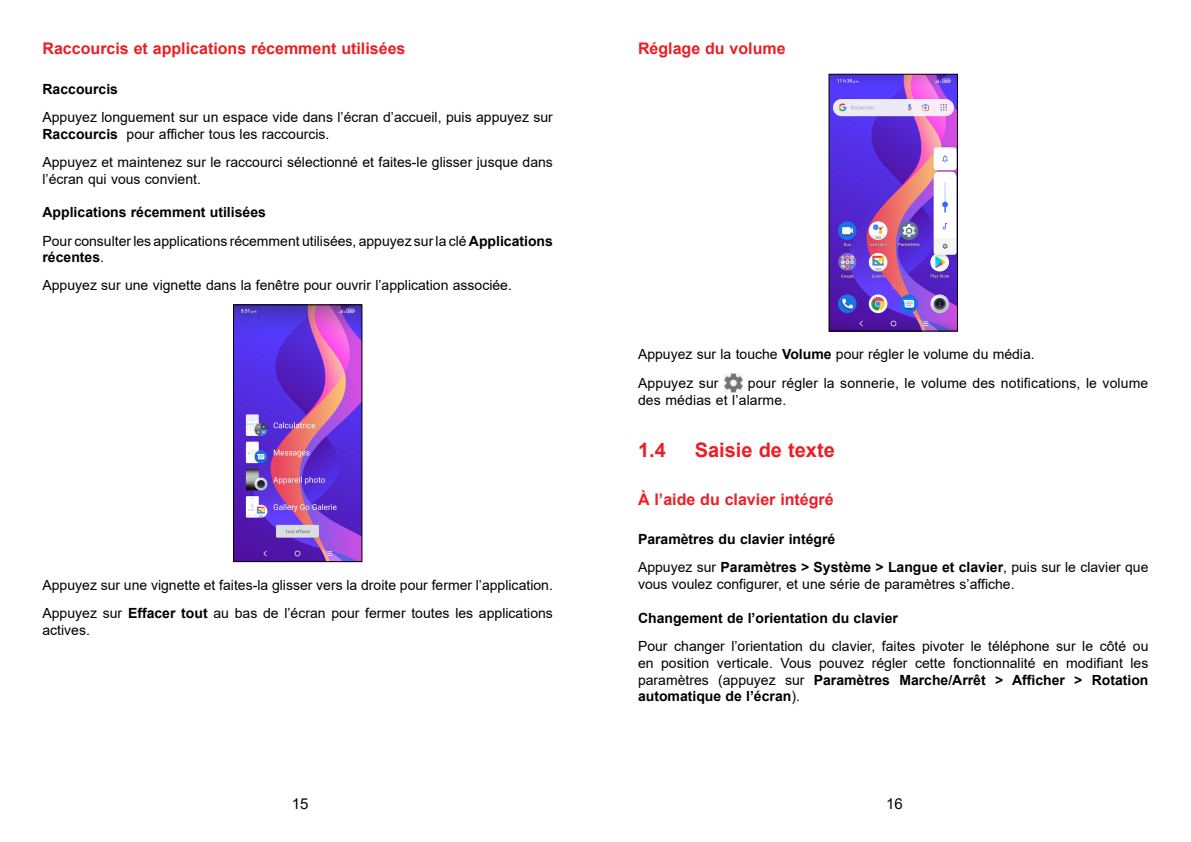
<style>
.page{position:relative;width:1191px;height:842px;background:#fff}
.page>*{position:absolute;margin:0;border:0;box-sizing:border-box;transform-origin:0 0}
.t1{font:700 20px "Arial";color:#ed1d24}
.Heading_2{font:700 16px "Arial";color:#ed1d24}
.t2{font:15px "Arial";color:#000}
.Body{font:14px/16.8px "Arial";color:#000}
.Heading_3{font:700 14px "Arial";color:#000}
.s1{font-weight:700}
</style>
<div class="page">
<img style="left:235px;top:307px;width:125px;height:253px">
<div style="left:233px;top:305px;width:129px;height:257px;border:1px solid #000"></div>
<img style="left:830px;top:76px;width:125px;height:253px">
<img style="left:724px;top:374px;width:18px;height:19px">
<p class="Heading_2" style="left:43px;top:37px;width:364px">Raccourcis et applications récemment utilisées</p>
<p class="Heading_3" style="left:43px;top:79px;width:77px">Raccourcis</p>
<p class="Body" style="left:43px;top:108px;width:512px">Appuyez longuement sur un espace vide dans l’écran d’accueil, puis appuyez sur<br><span class="s1">Raccourcis</span> pour afficher tous les raccourcis.</p>
<p class="Body" style="left:43px;top:153px;width:512px">Appuyez et maintenez sur le raccourci sélectionné et faites-le glisser jusque dans l’écran qui vous convient.</p>
<p class="Heading_3" style="left:43px;top:203px;width:225px">Applications récemment utilisées</p>
<p class="Body" style="left:43px;top:232px;width:512px">Pour consulter les applications récemment utilisées, appuyez sur la clé <span class="s1">Applications récentes</span>.</p>
<p class="Body" style="left:43px;top:277px;width:471px">Appuyez sur une vignette dans la fenêtre pour ouvrir l’application associée.</p>
<p class="Body" style="left:43px;top:577px;width:512px">Appuyez sur une vignette et faites-la glisser vers la droite pour fermer l’application.</p>
<p class="Body" style="left:43px;top:605px;width:512px">Appuyez sur <span class="s1">Effacer tout</span> au bas de l’écran pour fermer toutes les applications actives.</p>
<p class="Heading_2" style="left:638px;top:37px;width:149px">Réglage du volume</p>
<p class="Body" style="left:638px;top:346px;width:398px">Appuyez sur la touche <span class="s1">Volume</span> pour régler le volume du média.</p>
<p class="Body" style="left:638px;top:374px;width:82px">Appuyez sur</p>
<p class="Body" style="left:638px;top:374px;width:512px;text-indent:110px">pour régler la sonnerie, le volume des notifications, le volume des médias et l’alarme.</p>
<p class="t1" style="left:638px;top:436px;width:29px">1.4</p>
<p class="t1" style="left:694px;top:436px;width:142px">Saisie de texte</p>
<p class="Heading_2" style="left:638px;top:488px;width:197px">À l’aide du clavier intégré</p>
<p class="Heading_3" style="left:638px;top:529px;width:199px">Paramètres du clavier intégré</p>
<p class="Body" style="left:638px;top:559px;width:512px">Appuyez sur <span class="s1">Paramètres &gt; Système &gt; Langue et clavier</span>, puis sur le clavier que vous voulez configurer, et une série de paramètres s’affiche.</p>
<p class="Heading_3" style="left:638px;top:608px;width:261px">Changement de l’orientation du clavier</p>
<p class="Body" style="left:638px;top:638px;width:512px;text-align:justify">Pour changer l’orientation du clavier, faites pivoter le téléphone sur le côté ou en position verticale. Vous pouvez régler cette fonctionnalité en modifiant les paramètres (appuyez sur <span class="s1">Paramètres Marche/Arrêt &gt; Afficher &gt; Rotation automatique de l’écran</span>).</p>
<p class="t2" style="left:292px;top:793px;width:18px">15</p>
<p class="t2" style="left:886px;top:793px;width:18px">16</p>
</div>
